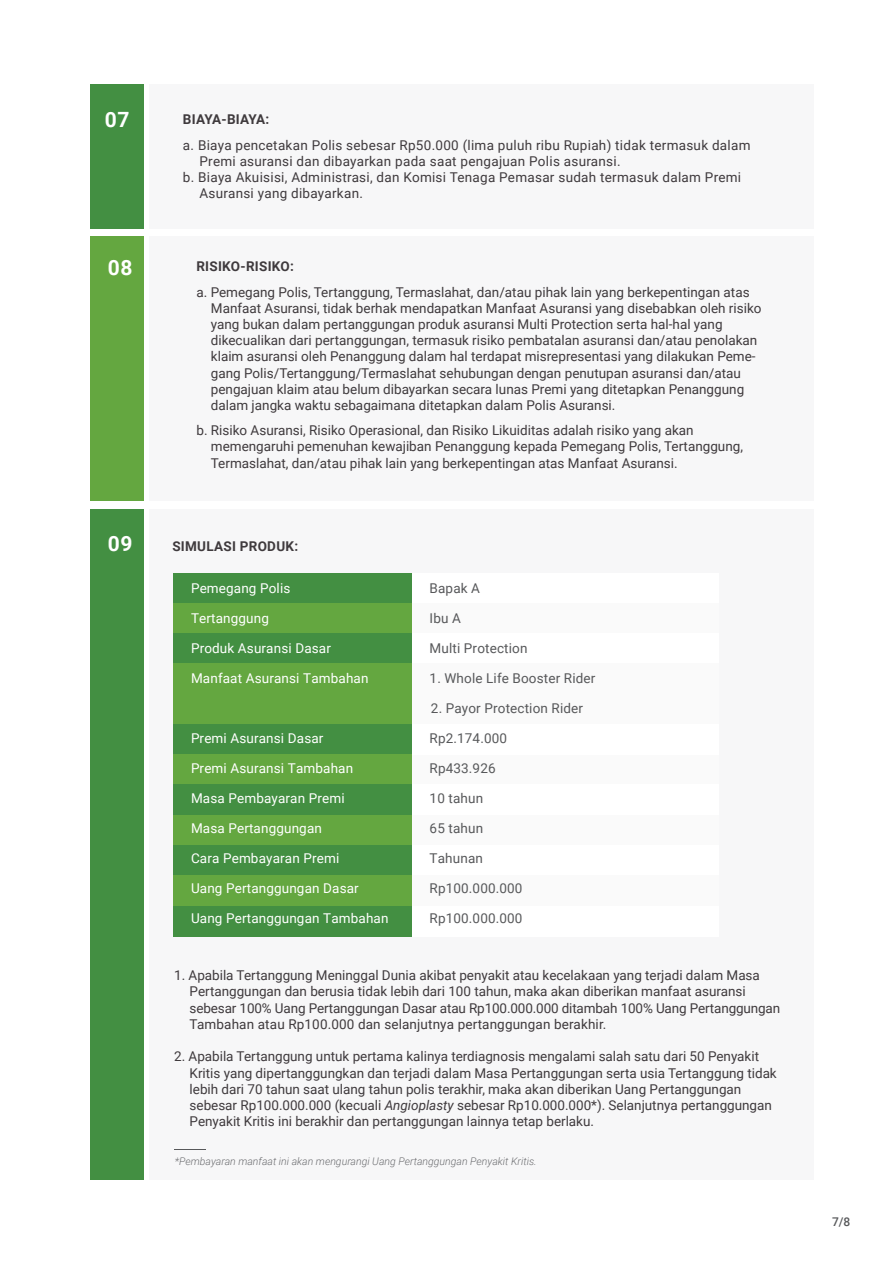
<style>
.page{position:relative;width:893px;height:1263px;background:#fff}
.page>*{position:absolute;margin:0;border:0;box-sizing:border-box;transform-origin:0 0}
.t1{font:700 21px "Roboto";color:#fff}
.t2{font:13.5px/16.2px "Roboto";color:#3f3a3d}
.t3{font:13.5px "Roboto";letter-spacing:.02em;color:#3f3a3d}
.t4{font:13.5px "Roboto";letter-spacing:.01em;color:#fff}
.t5{font:13.5px "Roboto";letter-spacing:.01em;color:#57585a}
.t6{font:700 13.5px "Roboto";letter-spacing:.02em;color:#3f3a3d}
.t7{font:700 13.5px "Roboto";letter-spacing:-.015em;color:#3f3a3d}
.t8{font:500 12px "Roboto";color:#57585a}
.t9{font:italic 300 10.5px "Roboto";color:#6c6d70}
.s1{font-style:italic}
</style>
<div class="page">
<div style="left:149px;top:237px;width:665px;height:264px;background:#f7f7f8"></div>
<div style="left:90px;top:237px;width:54px;height:264px;background:#64a740"></div>
<div style="left:149px;top:84px;width:665px;height:144px;background:#f7f7f8"></div>
<div style="left:90px;top:84px;width:54px;height:144px;background:#438f42"></div>
<div style="left:149px;top:509px;width:665px;height:671px;background:#f7f7f8"></div>
<div style="left:90px;top:509px;width:54px;height:671px;background:#438f42"></div>
<div style="left:173px;top:573px;width:240px;height:30px;background:#438f42"></div>
<div style="left:173px;top:603px;width:240px;height:30px;background:#64a740"></div>
<div style="left:173px;top:633px;width:240px;height:31px;background:#438f42"></div>
<div style="left:173px;top:664px;width:240px;height:60px;background:#64a740"></div>
<div style="left:173px;top:724px;width:240px;height:30px;background:#438f42"></div>
<div style="left:413px;top:573px;width:306px;height:30px;background:#fff"></div>
<div style="left:413px;top:633px;width:306px;height:31px;background:#fff"></div>
<div style="left:173px;top:754px;width:240px;height:31px;background:#64a740"></div>
<div style="left:173px;top:785px;width:240px;height:30px;background:#438f42"></div>
<div style="left:173px;top:815px;width:240px;height:30px;background:#64a740"></div>
<div style="left:173px;top:845px;width:240px;height:31px;background:#438f42"></div>
<div style="left:173px;top:876px;width:240px;height:30px;background:#64a740"></div>
<div style="left:173px;top:906px;width:240px;height:30px;background:#438f42"></div>
<div style="left:413px;top:724px;width:306px;height:30px;background:#fff"></div>
<div style="left:413px;top:785px;width:306px;height:30px;background:#fff"></div>
<div style="left:413px;top:845px;width:306px;height:31px;background:#fff"></div>
<div style="left:413px;top:906px;width:306px;height:30px;background:#fff"></div>
<hr style="left:174px;top:1150px;width:32px;height:1px;background:#57585a">
<h1 class="t1" style="left:105px;top:105px;width:26px">07</h1>
<p class="t7" style="left:183px;top:110px;width:88px">BIAYA-BIAYA:</p>
<p class="t3" style="left:183px;top:135px;width:569px">a. Biaya pencetakan Polis sebesar Rp50.000 (lima puluh ribu Rupiah) tidak termasuk dalam</p>
<p class="t3" style="left:199px;top:152px;width:423px">Premi asuransi dan dibayarkan pada saat pengajuan Polis asuransi.</p>
<p class="t3" style="left:183px;top:168px;width:560px">b. Biaya Akuisisi, Administrasi, dan Komisi Tenaga Pemasar sudah termasuk dalam Premi</p>
<p class="t3" style="left:199px;top:184px;width:165px">Asuransi yang dibayarkan.</p>
<h1 class="t1" style="left:108px;top:253px;width:26px">08</h1>
<p class="t6" style="left:196px;top:257px;width:99px">RISIKO-RISIKO:</p>
<p class="t2" style="left:211px;top:283px;width:552px;text-indent:-14px">a. Pemegang Polis, Tertanggung, Termaslahat, dan/atau pihak lain yang berkepentingan atas Manfaat Asuransi, tidak berhak mendapatkan Manfaat Asuransi yang disebabkan oleh risiko yang bukan dalam pertanggungan produk asuransi Multi Protection serta hal-hal yang dikecualikan dari pertanggungan, termasuk risiko pembatalan asuransi dan/atau penolakan klaim asuransi oleh Penanggung dalam hal terdapat misrepresentasi yang dilakukan Peme&shy;gang Polis/Tertanggung/Termaslahat sehubungan dengan penutupan asuransi dan/atau pengajuan klaim atau belum dibayarkan secara lunas Premi yang ditetapkan Penanggung dalam jangka waktu sebagaimana ditetapkan dalam Polis Asuransi.</p>
<p class="t2" style="left:211px;top:422px;width:534px;text-indent:-14px">b. Risiko Asuransi, Risiko Operasional, dan Risiko Likuiditas adalah risiko yang akan memengaruhi pemenuhan kewajiban Penanggung kepada Pemegang Polis, Tertanggung,<br>Termaslahat, dan/atau pihak lain yang berkepentingan atas Manfaat Asuransi.</p>
<h1 class="t1" style="left:108px;top:529px;width:26px">09</h1>
<p class="t6" style="left:172px;top:537px;width:127px">SIMULASI PRODUK:</p>
<p class="t4" style="left:191px;top:579px;width:101px">Pemegang Polis</p>
<p class="t4" style="left:191px;top:609px;width:79px">Tertanggung</p>
<p class="t4" style="left:191px;top:639px;width:141px">Produk Asuransi Dasar</p>
<p class="t4" style="left:191px;top:669px;width:179px">Manfaat Asuransi Tambahan</p>
<p class="t4" style="left:191px;top:729px;width:134px">Premi Asuransi Dasar</p>
<p class="t4" style="left:191px;top:759px;width:164px">Premi Asuransi Tambahan</p>
<p class="t4" style="left:191px;top:789px;width:155px">Masa Pembayaran Premi</p>
<p class="t4" style="left:191px;top:819px;width:132px">Masa Pertanggungan</p>
<p class="t4" style="left:191px;top:849px;width:150px">Cara Pembayaran Premi</p>
<p class="t4" style="left:191px;top:879px;width:169px">Uang Pertanggungan Dasar</p>
<p class="t4" style="left:191px;top:909px;width:199px">Uang Pertanggungan Tambahan</p>
<p class="t5" style="left:430px;top:579px;width:52px">Bapak A</p>
<p class="t5" style="left:430px;top:609px;width:33px">Ibu A</p>
<p class="t5" style="left:430px;top:639px;width:99px">Multi Protection</p>
<p class="t5" style="left:430px;top:669px;width:167px">1. Whole Life Booster Rider</p>
<p class="t5" style="left:431px;top:699px;width:154px">2. Payor Protection Rider</p>
<p class="t5" style="left:430px;top:729px;width:79px">Rp2.174.000</p>
<p class="t5" style="left:430px;top:759px;width:68px">Rp433.926</p>
<p class="t5" style="left:430px;top:789px;width:55px">10 tahun</p>
<p class="t5" style="left:430px;top:819px;width:55px">65 tahun</p>
<p class="t5" style="left:430px;top:849px;width:55px">Tahunan</p>
<p class="t5" style="left:430px;top:879px;width:94px">Rp100.000.000</p>
<p class="t5" style="left:430px;top:909px;width:94px">Rp100.000.000</p>
<p class="t2" style="left:190px;top:966px;width:592px;text-indent:-15px">1. Apabila Tertanggung Meninggal Dunia akibat penyakit atau kecelakaan yang terjadi dalam Masa Pertanggungan dan berusia tidak lebih dari 100 tahun, maka akan diberikan manfaat asuransi sebesar 100% Uang Pertanggungan Dasar atau Rp100.000.000 ditambah 100% Uang Pertanggungan Tambahan atau Rp100.000 dan selanjutnya pertanggungan berakhir.</p>
<p class="t2" style="left:190px;top:1048px;width:589px;text-indent:-15px">2. Apabila Tertanggung untuk pertama kalinya terdiagnosis mengalami salah satu dari 50 Penyakit Kritis yang dipertanggungkan dan terjadi dalam Masa Pertanggungan serta usia Tertanggung tidak lebih dari 70 tahun saat ulang tahun polis terakhir, maka akan diberikan Uang Pertanggungan sebesar Rp100.000.000 (kecuali <span class="s1">Angioplasty</span> sebesar Rp10.000.000*). Selanjutnya pertanggungan Penyakit Kritis ini berakhir dan pertanggungan lainnya tetap berlaku.</p>
<p class="t9" style="left:175px;top:1153px;width:363px">*Pembayaran manfaat ini akan mengurangi Uang Pertanggungan Penyakit Kritis.</p>
<p class="t8" style="left:832px;top:1213px;width:20px">7/8</p>
</div>
